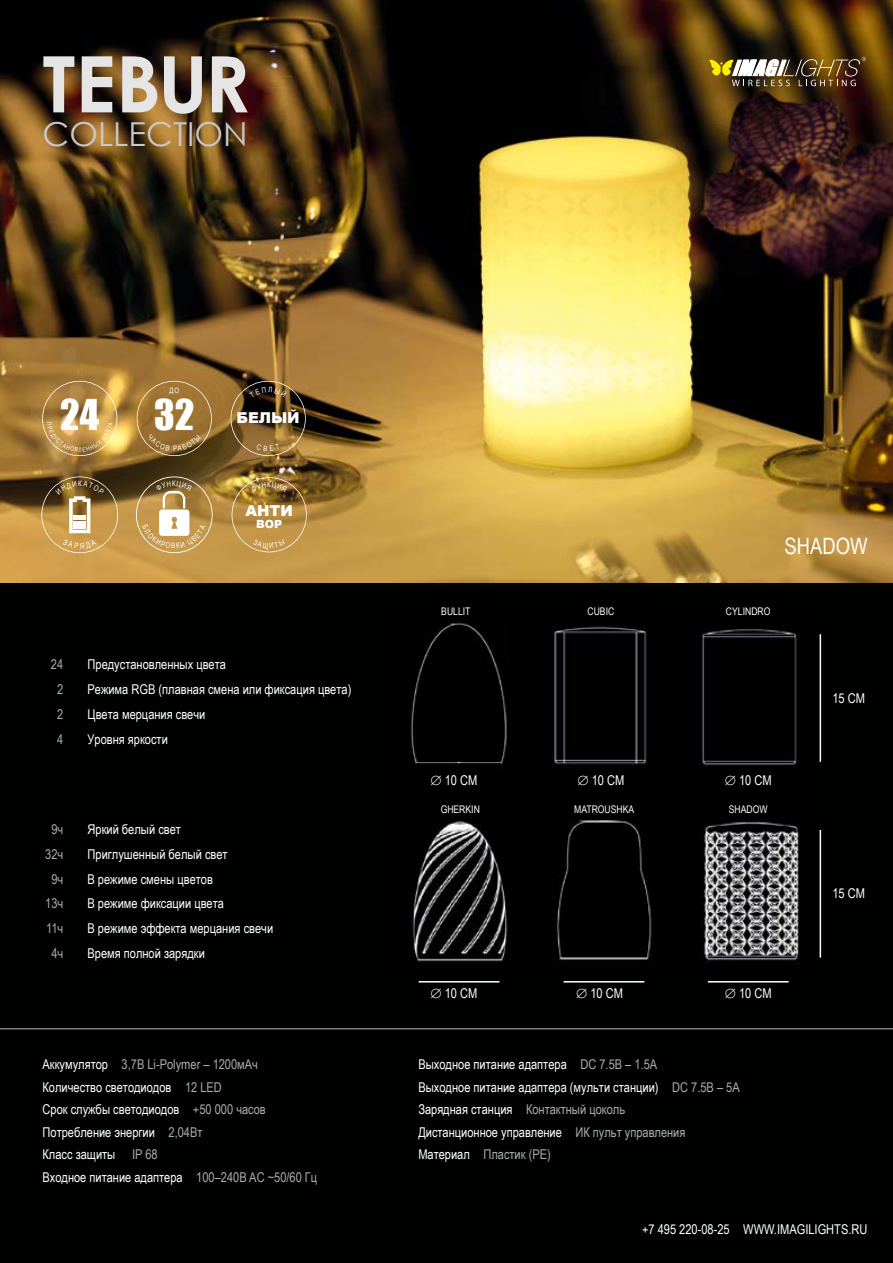
<style>
.page{position:relative;width:893px;height:1263px;background:#000101}
.page>*{position:absolute;margin:0;border:0;box-sizing:border-box;transform-origin:0 0}
.Заголовок_коллекции{font:700 78px "Century Gothic";letter-spacing:-.02em;color:#e5e5e5}
.t1{font:39px "Impact";color:#fff}
.Подзаголовок_коллекц{font:33px "Century Gothic";color:#c8c8c8}
.Название_светильника{font:22.5px "Arial Narrow";color:#fff}
.t2{font:900 15px "Arial";color:#fff}
.t3{font:13.5px/22.6px "Arial Narrow";color:#fff}
.t4{font:13.5px "Arial Narrow";color:#acacac}
.t5{font:900 11.25px "Arial";color:#fff}
.t6{font:10.5px "Arial Narrow";color:#fff}
.t7{font:7.35px "Arial Narrow";color:#fff}
.s1{color:#acacac}
</style>
<div class="page">
<img style="left:411px;top:622px;width:96px;height:143px">
<img style="left:552px;top:626px;width:95px;height:139px">
<img style="left:700px;top:628px;width:97px;height:141px">
<img style="left:412px;top:821px;width:96px;height:141px">
<img style="left:557px;top:820px;width:95px;height:140px">
<img style="left:701px;top:821px;width:98px;height:143px">
<hr style="left:0;top:1028px;width:893px;height:1px;background:#7d7d7d">
<hr style="left:419px;top:981px;width:80px;height:1px;background:#fff">
<hr style="left:564px;top:981px;width:80px;height:1px;background:#fff">
<hr style="left:708px;top:981px;width:81px;height:1px;background:#fff">
<hr style="left:820px;top:634px;width:1px;height:128px;background:#fff">
<hr style="left:820px;top:830px;width:1px;height:127px;background:#fff">
<img style="left:0;top:0;width:893px;height:583px">
<img style="left:709px;top:56px;width:157px;height:30px">
<svg style="left:42px;top:381px;width:75px;height:75px"></svg>
<svg style="left:137px;top:381px;width:75px;height:75px"></svg>
<img style="left:232px;top:477px;width:75px;height:75px">
<svg style="left:41px;top:476px;width:77px;height:77px"></svg>
<img style="left:231px;top:381px;width:75px;height:75px">
<svg style="left:136px;top:476px;width:77px;height:77px"></svg>
<p class="Заголовок_коллекции" style="left:43px;top:25px;width:209px">TEBUR</p>
<p class="Подзаголовок_коллекц" style="left:43px;top:111px;width:207px">COLLECTION</p>
<p class="t7" style="left:169px;top:385px;width:11px">ДО</p>
<p class="t1" style="left:60px;top:385px;width:41px">24</p>
<p class="t1" style="left:154px;top:384px;width:42px">32</p>
<p class="t2" style="left:236px;top:407px;width:65px">БЕЛЫЙ</p>
<p class="t2" style="left:245px;top:500px;width:49px">АНТИ</p>
<p class="t5" style="left:256px;top:516px;width:28px">ВОР</p>
<p class="t4" style="left:51px;top:655px;width:14px">24</p>
<p class="t3" style="left:88px;top:653px;width:140px">Предустановленных цвета</p>
<p class="t4" style="left:57px;top:679px;width:8px">2</p>
<p class="t3" style="left:88px;top:677px;width:265px">Режима RGB (плавная смена или фиксация цвета)</p>
<p class="t4" style="left:57px;top:704px;width:8px">2</p>
<p class="t3" style="left:88px;top:702px;width:119px">Цвета мерцания свечи</p>
<p class="t4" style="left:57px;top:729px;width:8px">4</p>
<p class="t3" style="left:88px;top:727px;width:82px">Уровня яркости</p>
<p class="t4" style="left:51px;top:819px;width:13px">9ч</p>
<p class="t3" style="left:88px;top:818px;width:95px">Яркий белый свет</p>
<p class="t4" style="left:45px;top:844px;width:20px">32ч</p>
<p class="t3" style="left:88px;top:842px;width:142px">Приглушенный белый свет</p>
<p class="t4" style="left:51px;top:869px;width:13px">9ч</p>
<p class="t3" style="left:88px;top:867px;width:127px">В режиме смены цветов</p>
<p class="t4" style="left:45px;top:894px;width:20px">13ч</p>
<p class="t3" style="left:88px;top:892px;width:138px">В режиме фиксации цвета</p>
<p class="t4" style="left:46px;top:918px;width:19px">11ч</p>
<p class="t3" style="left:88px;top:916px;width:187px">В режиме эффекта мерцания свечи</p>
<p class="t4" style="left:51px;top:943px;width:13px">4ч</p>
<p class="t3" style="left:88px;top:941px;width:119px">Время полной зарядки</p>
<p class="Название_светильника" style="left:784px;top:529px;width:85px">SHADOW</p>
<p class="t6" style="left:441px;top:604px;width:31px">BULLIT</p>
<p class="t6" style="left:587px;top:604px;width:28px">CUBIC</p>
<p class="t6" style="left:726px;top:604px;width:46px">CYLINDRO</p>
<p class="t3" style="left:431px;top:769px;width:48px">∅ 10 СМ</p>
<p class="t3" style="left:577px;top:769px;width:48px">∅ 10 СМ</p>
<p class="t3" style="left:725px;top:769px;width:48px">∅ 10 СМ</p>
<p class="t6" style="left:441px;top:802px;width:41px">GHERKIN</p>
<p class="t6" style="left:574px;top:802px;width:62px">MATROUSHKA</p>
<p class="t6" style="left:729px;top:802px;width:40px">SHADOW</p>
<p class="t3" style="left:832px;top:686px;width:34px">15 СМ</p>
<p class="t3" style="left:832px;top:882px;width:34px">15 СМ</p>
<p class="t3" style="left:431px;top:981px;width:48px">∅ 10 СМ</p>
<p class="t3" style="left:576px;top:981px;width:48px">∅ 10 СМ</p>
<p class="t3" style="left:725px;top:981px;width:48px">∅ 10 СМ</p>
<p class="t3" style="left:43px;top:1052px;width:276px">Аккумулятор <span class="s1">3,7В Li-Polymer – 1200мАч </span>Количество светодиодов <span class="s1">12 LED<br></span>Срок службы светодиодов <span class="s1">+50 000 часов </span>Потребление энергии <span class="s1">2,04Вт<br></span>Класс защиты <span class="s1">IP 68<br></span>Входное питание адаптера <span class="s1">100–240В AC ~50/60 Гц</span></p>
<p class="t3" style="left:418px;top:1052px;width:323px">Выходное питание адаптера <span class="s1">DC 7.5В – 1.5A<br></span>Выходное питание адаптера (мульти станции) <span class="s1">DC 7.5В – 5A </span>Зарядная станция <span class="s1">Контактный цоколь<br></span>Дистанционное управление <span class="s1">ИК пульт управления </span>Материал <span class="s1">Пластик (PE)</span></p>
<p class="t3" style="left:642px;top:1218px;width:227px">+7 495 220-08-25 WWW.IMAGILIGHTS.RU</p>
</div>
